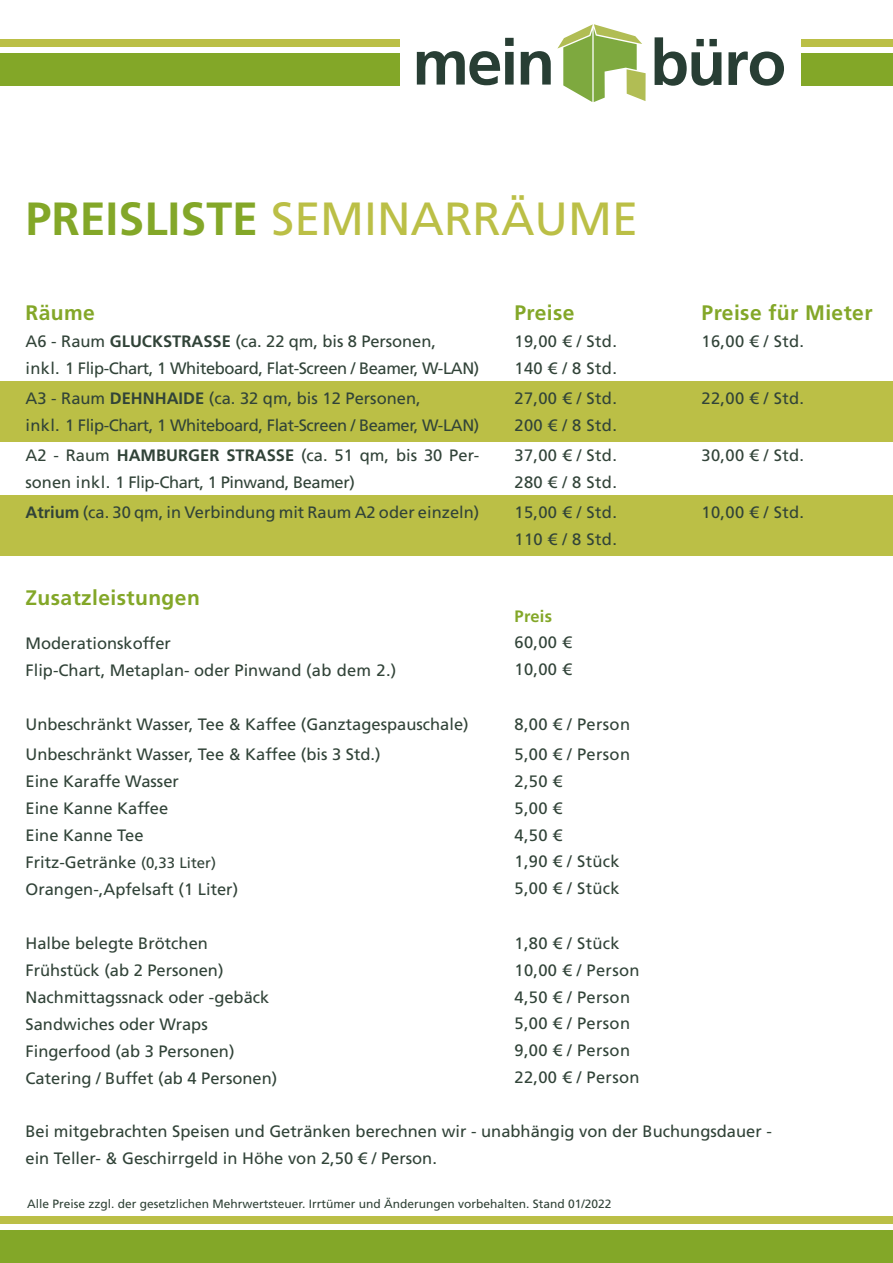
<style>
.page{position:relative;width:893px;height:1263px;background:#fff}
.page>*{position:absolute;margin:0;border:0;box-sizing:border-box;transform-origin:0 0}
.t1{font:700 63.45px "Frutiger LT Pro";letter-spacing:-.03em;color:#283e34}
.t2{font:46.5px "Frutiger LT Pro";color:#bbbf46}
.t3{font:700 21px "Frutiger LT Pro";letter-spacing:.02em;color:#83a728}
.t4{font:16.5px/27px "Frutiger LT Pro";color:#314338}
.t5{font:16.5px/27px "Frutiger LT Pro";letter-spacing:.02em;color:#314338}
.t6{font:16.5px/27px "Frutiger LT Pro";letter-spacing:-.025em;color:#314338}
.t7{font:700 16.5px "Frutiger LT Pro";color:#314338}
.t8{font:700 16.5px "Frutiger LT Pro";color:#83a728}
.t9{font:12px "Frutiger LT Pro";color:#314338}
.s1{font-weight:700;color:#83a728}
.s2{font-weight:400}
.s3{font-weight:700}
.s4{font-size:15px}
</style>
<div class="page">
<div style="left:0;top:382px;width:893px;height:60px;background:#bbbf46"></div>
<div style="left:0;top:495px;width:893px;height:61px;background:#bbbf46"></div>
<svg style="left:557px;top:24px;width:89px;height:78px"></svg>
<div style="left:0;top:39px;width:400px;height:8px;background:#bbbf46"></div>
<div style="left:0;top:53px;width:400px;height:33px;background:#83a728"></div>
<div style="left:801px;top:39px;width:92px;height:8px;background:#bbbf46"></div>
<div style="left:801px;top:53px;width:92px;height:33px;background:#83a728"></div>
<div style="left:0;top:1216px;width:893px;height:8px;background:#bbbf46"></div>
<div style="left:0;top:1230px;width:893px;height:33px;background:#83a728"></div>
<h1 class="t1" style="left:413px;top:25px;width:144px">mein</h1>
<h1 class="t1" style="left:650px;top:26px;width:138px">büro</h1>
<h2 class="t2" style="left:26px;top:191px;width:614px"><span class="s1">Preisliste</span> Seminarräume</h2>
<p class="t3" style="left:26px;top:300px;width:71px">Räume</p>
<p class="t7" style="left:26px;top:331px;width:188px"><span class="s2">A6 - Raum</span> GLUCKSTRASSE</p>
<p class="t6" style="left:26px;top:327px;width:455px;text-indent:210px">(ca. 22 qm, bis 8 Personen,<br>inkl. 1 Flip-Chart, 1 Whiteboard, Flat-Screen / Beamer, W-LAN)</p>
<p class="t6" style="left:26px;top:384px;width:455px">A3 - Raum <span class="s3">DEHNHAIDE</span> (ca. 32 qm, bis 12 Personen,<br>inkl. 1 Flip-Chart, 1 Whiteboard, Flat-Screen / Beamer, W-LAN)</p>
<p class="t7" style="left:26px;top:445px;width:251px"><span class="s2">A2 - Raum</span> HAMBURGER STRASSE</p>
<p class="t4" style="left:25px;top:441px;width:455px;text-indent:276px">(ca. 51 qm, bis 30 Per&shy;sonen inkl. 1 Flip-Chart, 1 Pinwand, Beamer)</p>
<p class="t4" style="left:25px;top:498px;width:455px"><span class="s3">Atrium</span> (ca. 30 qm, in Verbindung mit Raum A2 oder einzeln)</p>
<p class="t3" style="left:514px;top:300px;width:62px">Preise</p>
<p class="t5" style="left:514px;top:327px;width:104px">19,00 € / Std.<br>140 € / 8 Std.</p>
<p class="t5" style="left:514px;top:384px;width:104px">27,00 € / Std.<br>200 € / 8 Std.</p>
<p class="t5" style="left:514px;top:441px;width:104px">37,00 € / Std.<br>280 € / 8 Std.</p>
<p class="t5" style="left:514px;top:498px;width:104px">15,00 € / Std.<br>110 € / 8 Std.</p>
<p class="t3" style="left:702px;top:300px;width:172px">Preise für Mieter</p>
<p class="t4" style="left:702px;top:327px;width:104px">16,00 € / Std.</p>
<p class="t4" style="left:702px;top:384px;width:104px">22,00 € / Std.</p>
<p class="t4" style="left:702px;top:441px;width:104px">30,00 € / Std.</p>
<p class="t4" style="left:702px;top:498px;width:104px">10,00 € / Std.</p>
<p class="t3" style="left:26px;top:585px;width:176px">Zusatzleistungen</p>
<p class="t4" style="left:26px;top:630px;width:372px">Moderationskoffer<br>Flip-Chart, Metaplan- oder Pinwand (ab dem 2.)</p>
<p class="t4" style="left:26px;top:709px;width:445px;line-height:30px">U nbeschränkt Wasser, Tee &amp; Kaffee (Ganztagespauschale)<br>U nbeschränkt Wasser, Tee &amp; Kaffee (bis 3 Std.)</p>
<p class="t4" style="left:26px;top:768px;width:214px">E ine Karaffe Wasser<br>E ine Kanne Kaffee<br>E ine Kanne Tee<br>Fritz-Getränke <span class="s4">(0,33 Liter)<br></span>Orangen-,Apfelsaft (1 Liter)</p>
<p class="t4" style="left:26px;top:930px;width:253px">Halbe belegte Brötchen<br>Frühstück (ab 2 Personen)<br>Nachmittagssnack oder -gebäck<br>Sandwiches oder Wraps<br>Fingerfood (ab 3 Personen)<br>Catering / Buffet (ab 4 Personen)</p>
<p class="t8" style="left:514px;top:606px;width:39px">Preis</p>
<p class="t4" style="left:514px;top:629px;width:59px">60,00 €<br>10,00 €</p>
<p class="t5" style="left:514px;top:709px;width:117px;line-height:30px">8,00 € / Person<br>5,00 € / Person</p>
<p class="t5" style="left:514px;top:767px;width:107px">2,50 €<br>5,00 €<br>4,50 €<br>1,90 € / Stück<br>5,00 € / Stück</p>
<p class="t5" style="left:514px;top:929px;width:127px">1,80 € / Stück<br>10,00 € / Person<br>4,50 € / Person<br>5,00 € / Person<br>9,00 € / Person<br>22,00 € / Person</p>
<p class="t4" style="left:26px;top:1117px;width:748px">Bei mitgebrachten Speisen und Getränken berechnen wir - unabhängig von der Buchungsdauer - ein Teller- &amp; Geschirrgeld in Höhe von 2,50 € / Person.</p>
<p class="t9" style="left:27px;top:1196px;width:586px">Alle Preise zzgl. der gesetzlichen Mehrwertsteuer. I rrtümer und Änderungen vorbehalten. Stand 01/2022</p>
</div>
